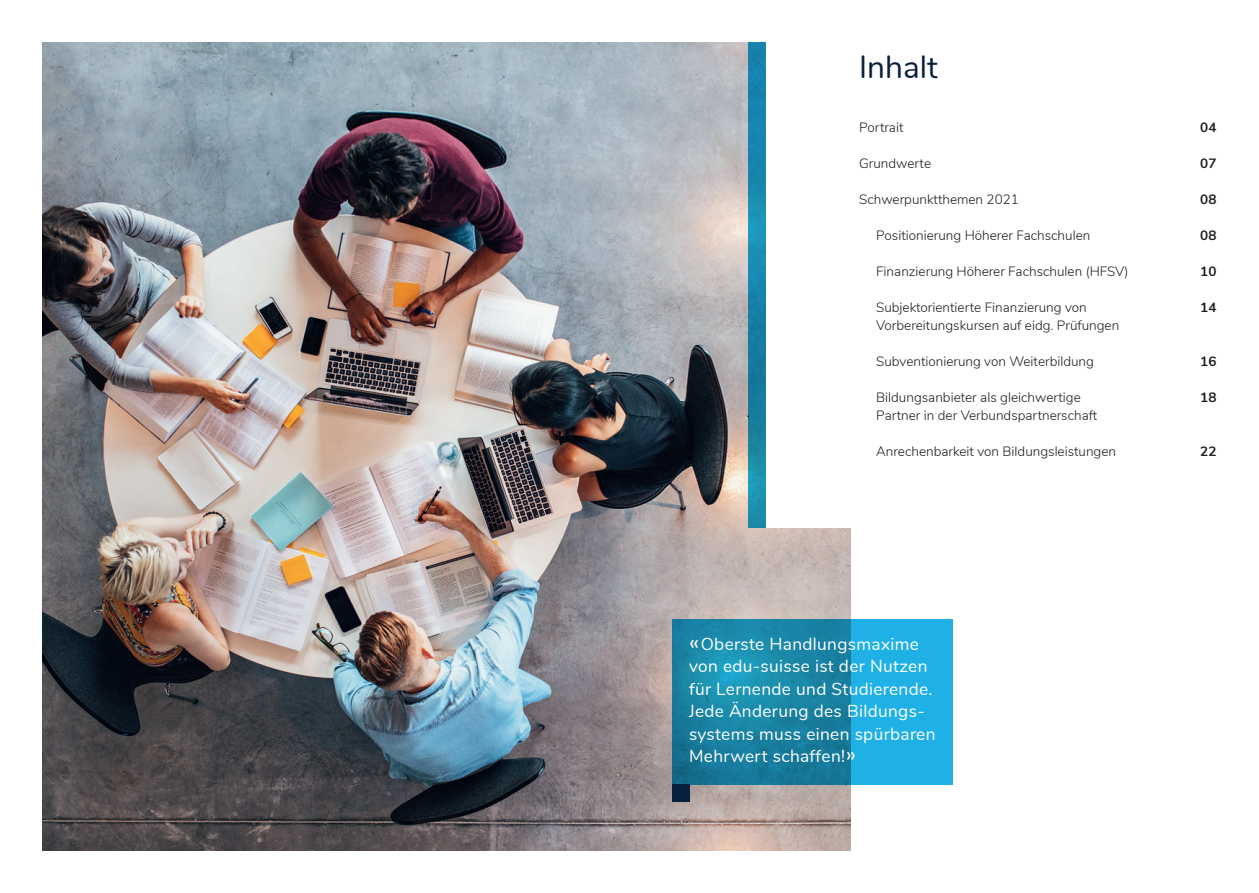
<style>
.page{position:relative;width:1259px;height:893px;background:#fff}
.page>*{position:absolute;margin:0;border:0;box-sizing:border-box;transform-origin:0 0}
.H1_Titel{font:31.5px "Nunito";color:#091f3f}
._07_Quotes{font:17.25px/22.5px "Nunito";letter-spacing:.02em;color:#fff}
._05_Grundtext{font:300 13.5px "Nunito";color:#231f20}
._05_Grundtext-2{font:700 13.5px "Nunito";color:#231f20}
.s1{font-size:22.5px}
</style>
<div class="page">
<img style="left:43px;top:43px;width:807px;height:807px">
<div style="left:765px;top:0;width:451px;height:528px;background:#fff"></div>
<svg style="left:672px;top:619px;width:280px;height:165px"></svg>
<svg style="left:748px;top:43px;width:17px;height:485px;fill:#1884ac"></svg>
<div style="left:672px;top:784px;width:17px;height:17px;background:#091f3f"></div>
<p class="H1_Titel" style="left:859px;top:43px;width:80px">Inhalt</p>
<p class="_05_Grundtext" style="left:859px;top:117px;width:46px">Portrait</p>
<p class="_05_Grundtext-2" style="left:1200px;top:117px;width:18px">04</p>
<p class="_05_Grundtext" style="left:859px;top:153px;width:73px">Grundwerte</p>
<p class="_05_Grundtext-2" style="left:1200px;top:153px;width:18px">07</p>
<p class="_05_Grundtext" style="left:859px;top:189px;width:161px">Schwerpunktthemen 2021</p>
<p class="_05_Grundtext-2" style="left:1200px;top:189px;width:18px">08</p>
<p class="_05_Grundtext" style="left:876px;top:225px;width:216px">Positionierung Höherer Fachschulen</p>
<p class="_05_Grundtext-2" style="left:1200px;top:225px;width:18px">08</p>
<p class="_05_Grundtext" style="left:876px;top:261px;width:254px">Finanzierung Höherer Fachschulen (HFSV)</p>
<p class="_05_Grundtext-2" style="left:1200px;top:261px;width:18px">10</p>
<p class="_05_Grundtext" style="left:876px;top:297px;width:212px">Subjektorientierte Finanzierung von</p>
<p class="_05_Grundtext-2" style="left:1200px;top:297px;width:18px">14</p>
<p class="_05_Grundtext" style="left:876px;top:315px;width:244px">Vorbereitungskursen auf eidg. Prüfungen</p>
<p class="_05_Grundtext" style="left:876px;top:351px;width:219px">Subventionierung von Weiterbildung</p>
<p class="_05_Grundtext-2" style="left:1200px;top:351px;width:18px">16</p>
<p class="_05_Grundtext" style="left:876px;top:387px;width:206px">Bildungsanbieter als gleichwertige</p>
<p class="_05_Grundtext-2" style="left:1200px;top:387px;width:18px">18</p>
<p class="_05_Grundtext" style="left:876px;top:405px;width:222px">Partner in der Verbundspartnerschaft</p>
<p class="_05_Grundtext" style="left:876px;top:441px;width:241px">Anrechenbarkeit von Bildungsleistungen</p>
<p class="_05_Grundtext-2" style="left:1200px;top:441px;width:18px">22</p>
<p class="_07_Quotes" style="left:689px;top:631px;width:248px"><span class="s1">«</span>Oberste Handlungsmaxime von edu-suisse ist der Nutzen für Lernende und Studierende.<br>Jede Änderung des Bildungs&shy;systems muss einen spürbaren<br>Mehrwert schaffen!<span class="s1">»</span></p>
</div>
